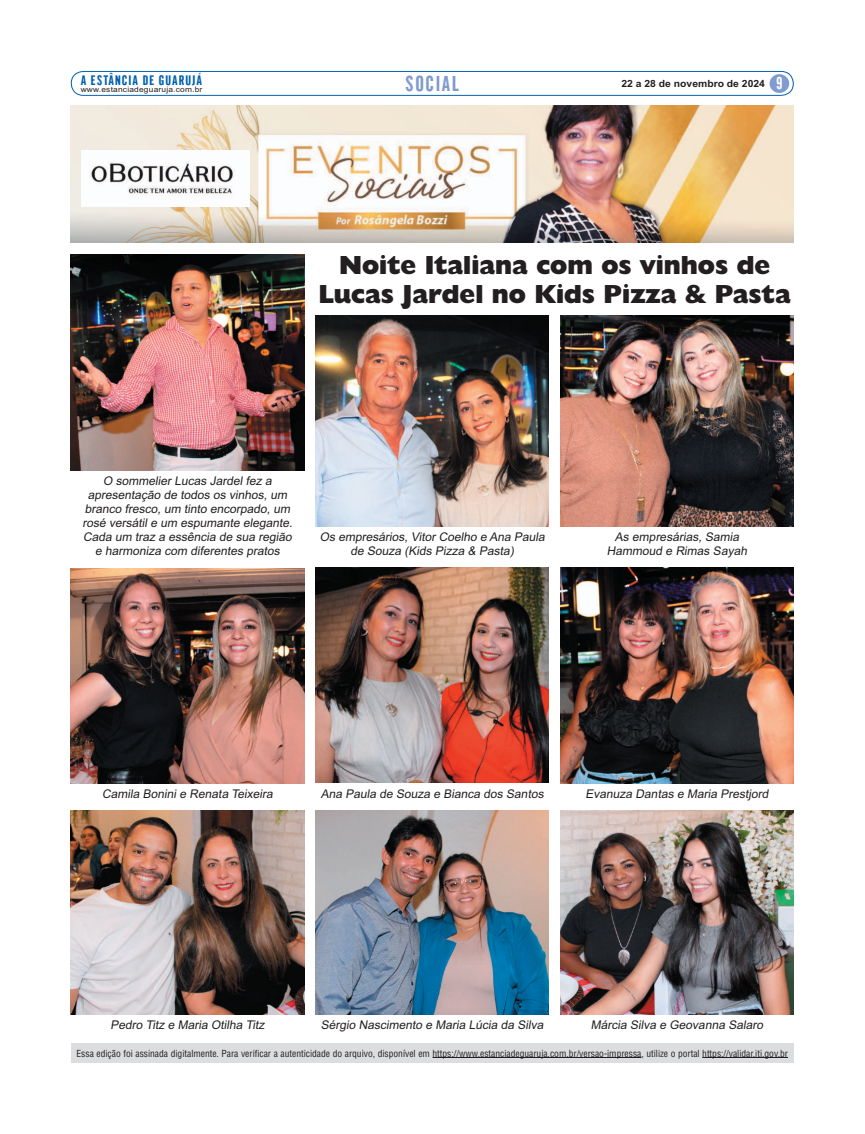
<style>
.page{position:relative;width:865px;height:1134px;background:#fff}
.page>*{position:absolute;margin:0;border:0;box-sizing:border-box;transform-origin:0 0}
.t1{font:800 26.3px/28.8px "Humanist 521 BT";color:#231f20;text-align:center}
.t2{font:20.9px "Gothic CG No 1";letter-spacing:.075em;color:#809bcf;scale:1.05 1}
.t3{font:16.5px "Gothic CG No 1";color:#fff;scale:1.05 1}
.t4{font:13.4px "Gothic CG No 1";letter-spacing:.075em;color:#0160ae;scale:1.08 1}
.t5{font:italic 12px/14px "Arial";color:#231f20;text-align:center}
.t6{font:700 9.9px "Arial";color:#231f20;scale:1.05 1}
.t7{font:9.5px "Switzerland Condensed";color:#231f20}
.t8{font:7.5px "Arial";letter-spacing:.025em;color:#231f20;scale:1.11 1}
</style>
<div class="page">
<div style="left:71px;top:71px;width:723px;height:25px;border:1px solid #0160ae;border-radius:12px"></div>
<div style="left:770px;top:74px;width:19px;height:19px;background:#809bcf;border-radius:50%"></div>
<img style="left:71px;top:105px;width:723px;height:137px">
<img style="left:82px;top:151px;width:167px;height:56px">
<div style="left:71px;top:1043px;width:723px;height:20px;background:#dcdddf"></div>
<hr style="left:433px;top:1057px;width:208px;height:1px;background:#231f20">
<hr style="left:702px;top:1057px;width:86px;height:1px;background:#231f20">
<img style="left:316px;top:568px;width:233px;height:215px">
<img style="left:560px;top:315px;width:234px;height:212px">
<img style="left:316px;top:315px;width:233px;height:212px">
<img style="left:71px;top:568px;width:233px;height:216px">
<img style="left:560px;top:568px;width:234px;height:216px">
<img style="left:560px;top:811px;width:234px;height:204px">
<img style="left:71px;top:811px;width:233px;height:204px">
<img style="left:316px;top:811px;width:233px;height:204px">
<img style="left:71px;top:254px;width:233px;height:217px">
<p class="t4" style="left:81px;top:76px;width:114px">A ESTÂNCIA DE GUARUJÁ</p>
<p class="t8" style="left:81px;top:87px;width:111px">www.estanciadeguaruja.com.br</p>
<h2 class="t2" style="left:405px;top:76px;width:53px">SOCIAL</h2>
<p class="t6" style="left:621px;top:80px;width:138px">22 a 28 de novembro de 2024</p>
<h3 class="t3" style="left:777px;top:77px;width:7px">9</h3>
<h1 class="t1" style="left:319px;top:254px;width:474px">Noite Italiana com os vinhos de<br>Lucas Jardel no Kids Pizza &amp; Pasta</h1>
<p class="t5" style="left:83px;top:475px;width:213px">O sommelier Lucas Jardel fez a apresentação de todos os vinhos, um branco fresco, um tinto encorpado, um rosé versátil e um espumante elegante.<br>Cada um traz a essência de sua região e harmoniza com diferentes pratos</p>
<p class="t5" style="left:320px;top:531px;width:228px">Os empresários, Vitor Coelho e Ana Paula de Souza (Kids Pizza &amp; Pasta)</p>
<p class="t5" style="left:607px;top:531px;width:143px">As empresárias, Samia<br>Hammoud e Rimas Sayah</p>
<p class="t5" style="left:102px;top:788px;width:174px">Camila Bonini e Renata Teixeira</p>
<p class="t5" style="left:321px;top:788px;width:226px">Ana Paula de Souza e Bianca dos Santos</p>
<p class="t5" style="left:586px;top:788px;width:186px">Evanuza Dantas e Maria Prestjord</p>
<p class="t5" style="left:111px;top:1019px;width:157px">Pedro Titz e Maria Otilha Titz</p>
<p class="t5" style="left:321px;top:1019px;width:226px">Sérgio Nascimento e Maria Lúcia da Silva</p>
<p class="t5" style="left:591px;top:1019px;width:175px">Márcia Silva e Geovanna Salaro</p>
<p class="t7" style="left:77px;top:1049px;width:713px">Essa edição foi assinada digitalmente. Para verificar a autenticidade do arquivo, disponível em https://www.estanciadeguaruja.com.br/versao-impressa, utilize o portal https://validar.iti.gov.br</p>
</div>
